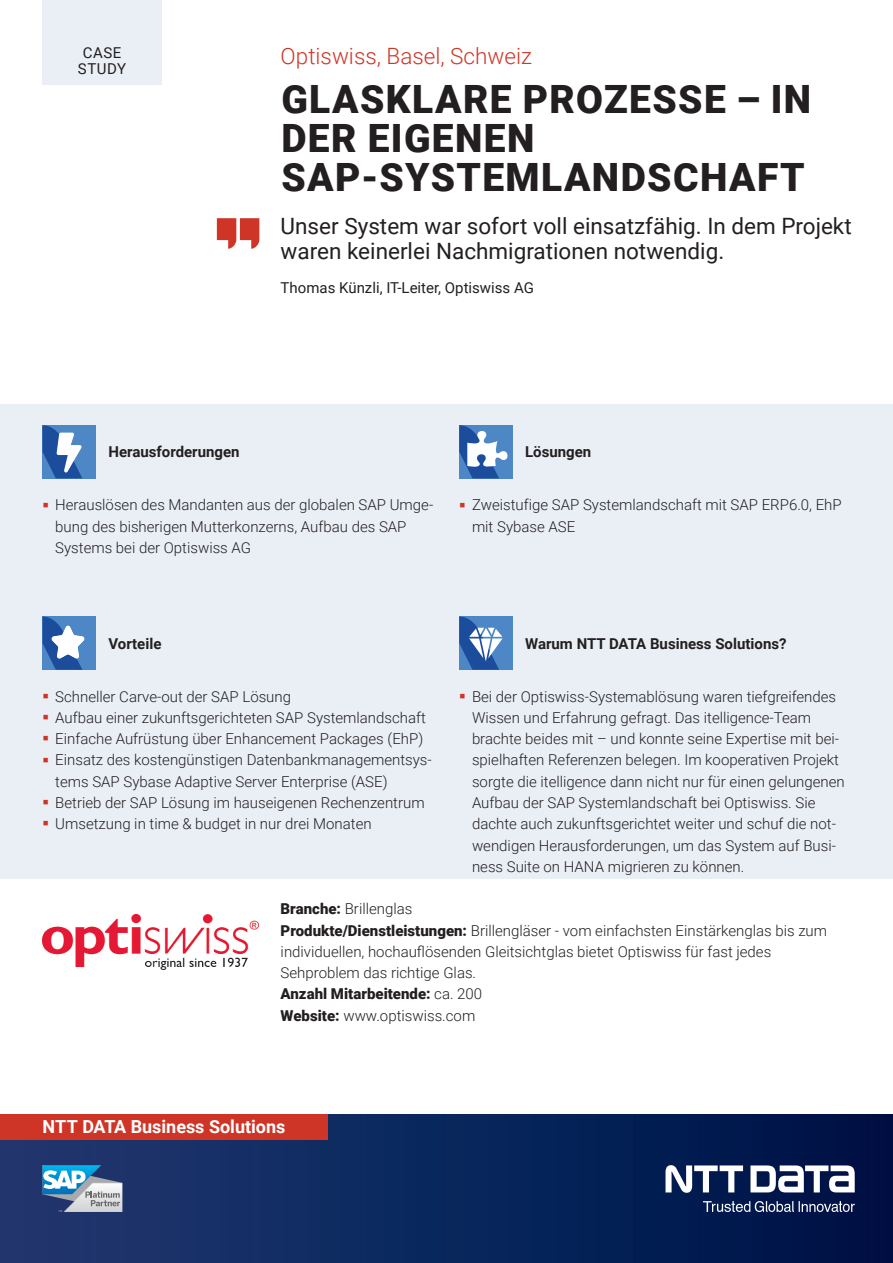
<style>
.page{position:relative;width:893px;height:1263px;background:#fff}
.page>*{position:absolute;margin:0;border:0;box-sizing:border-box;transform-origin:0 0}
.NTT_Headline_26pt{font:900 39px/39px "Roboto";letter-spacing:.035em;color:#231f20}
.t1{font:900 34.95px "Roboto";color:#cf3527;scale:.43 1}
.NTT_Statement_intro{font:22.5px/25.5px "Roboto";color:#231f20}
.NTT_Subhead_red_15pt{font:300 22.5px "Roboto";color:#cf3527}
.t2{font:700 18px "Roboto";color:#fff}
._07_Copy_grid_10pt{font:300 15px/21.3px "Roboto";color:#231f20}
._05_Headline_H2_grid{font:700 15px "Roboto";color:#231f20}
.NTT_Statement_intro-2{font:15px "Roboto";color:#231f20}
._07_Copy_grid_10pt-2{font:900 15px "Roboto";color:#231f20}
.NTT_Statement_intro-3{font:15px/16.5px "Roboto";letter-spacing:.035em;color:#231f20;text-align:center}
.s1{font-weight:900}
.s2{font-weight:300}
</style>
<div class="page">
<div style="left:0;top:1114px;width:893px;height:149px;background:linear-gradient(to right,#1f3970,#001246)"></div>
<svg style="left:43px;top:1165px;width:79px;height:47px"></svg>
<div style="left:0;top:1114px;width:327px;height:26px;background:#cf3527"></div>
<svg style="left:750px;top:1165px;width:105px;height:27px"></svg>
<svg style="left:665px;top:1165px;width:78px;height:28px"></svg>
<svg style="left:703px;top:1201px;width:152px;height:11px;background:#4d5b80"></svg>
<div style="left:43px;top:0;width:119px;height:85px;background:#eaeff6"></div>
<div style="left:0;top:404px;width:893px;height:474px;background:#eaeff6"></div>
<div style="left:43px;top:425px;width:53px;height:53px;background:#4d87c6"></div>
<svg style="left:43px;top:425px;width:39px;height:53px"></svg>
<div style="left:459px;top:425px;width:53px;height:53px;background:#4d87c6"></div>
<svg style="left:459px;top:425px;width:48px;height:53px"></svg>
<div style="left:43px;top:617px;width:53px;height:53px;background:#4d87c6"></div>
<svg style="left:43px;top:617px;width:42px;height:53px"></svg>
<div style="left:459px;top:617px;width:53px;height:53px;background:#4d87c6"></div>
<svg style="left:459px;top:617px;width:44px;height:53px"></svg>
<img style="left:43px;top:914px;width:216px;height:55px">
<svg style="left:217px;top:218px;width:42px;height:31px"></svg>
<p class="NTT_Statement_intro-3" style="left:78px;top:44px;width:50px">CASE<br>STUDY</p>
<p class="NTT_Subhead_red_15pt" style="left:281px;top:40px;width:253px">Optiswiss, Basel, Schweiz</p>
<p class="NTT_Headline_26pt" style="left:281px;top:78px;width:531px">GLASKLARE PROZESSE – IN<br>DER EIGENEN</p>
<p class="NTT_Headline_26pt" style="left:281px;top:156px;width:525px">SAP-SYSTEMLANDSCHAFT</p>
<p class="NTT_Statement_intro" style="left:281px;top:212px;width:573px">Unser System war sofort voll einsatzfähig. In dem Projekt waren keinerlei Nachmigrationen notwendig.</p>
<p class="NTT_Statement_intro-2" style="left:281px;top:277px;width:255px">Thomas Künzli, IT-Leiter, Optiswiss AG</p>
<p class="_05_Headline_H2_grid" style="left:108px;top:442px;width:77px">Challenges</p>
<p class="_05_Headline_H2_grid" style="left:525px;top:441px;width:65px">Solutions</p>
<p class="_05_Headline_H2_grid" style="left:108px;top:442px;width:133px">Herausforderungen</p>
<p class="_05_Headline_H2_grid" style="left:525px;top:441px;width:68px">Lösungen</p>
<p class="t1" style="left:43px;top:479px;width:17px">-</p>
<p class="_07_Copy_grid_10pt" style="left:55px;top:494px;width:379px">Herauslösen des Mandanten aus der globalen SAP Umge&shy;bung des bisherigen Mutterkonzerns, Aufbau des SAP<br>Systems bei der Optiswiss AG</p>
<p class="t1" style="left:459px;top:479px;width:17px">-</p>
<p class="_07_Copy_grid_10pt" style="left:472px;top:494px;width:371px">Zweistufige SAP Systemlandschaft mit SAP ERP6.0, EhP mit Sybase ASE</p>
<p class="_05_Headline_H2_grid" style="left:108px;top:633px;width:58px">Benefits</p>
<p class="_05_Headline_H2_grid" style="left:538px;top:633px;width:231px">hy NTT DAT Business Solutions?</p>
<p class="_05_Headline_H2_grid" style="left:108px;top:633px;width:55px">Vorteile</p>
<p class="_05_Headline_H2_grid" style="left:525px;top:633px;width:263px">Warum NTT DATA Business Solutions?</p>
<p class="t1" style="left:43px;top:670px;width:17px">-</p>
<p class="_07_Copy_grid_10pt" style="left:55px;top:685px;width:237px">Schneller Carve-out der SAP Lösung</p>
<p class="t1" style="left:43px;top:691px;width:17px">-</p>
<p class="_07_Copy_grid_10pt" style="left:55px;top:706px;width:372px">Aufbau einer zukunftsgerichteten SAP Systemlandschaft</p>
<p class="t1" style="left:43px;top:712px;width:17px">-</p>
<p class="_07_Copy_grid_10pt" style="left:55px;top:728px;width:369px">Einfache Aufrüstung über Enhancement Packages (EhP)</p>
<p class="t1" style="left:43px;top:734px;width:17px">-</p>
<p class="_07_Copy_grid_10pt" style="left:55px;top:749px;width:378px">Einsatz des kostengünstigen Datenbankmanagementsys&shy;tems SAP Sybase Adaptive Server Enterprise (ASE)</p>
<p class="t1" style="left:43px;top:776px;width:17px">-</p>
<p class="_07_Copy_grid_10pt" style="left:55px;top:791px;width:371px">Betrieb der SAP Lösung im hauseigenen Rechenzentrum</p>
<p class="t1" style="left:43px;top:797px;width:17px">-</p>
<p class="_07_Copy_grid_10pt" style="left:55px;top:813px;width:318px">Umsetzung in time &amp; budget in nur drei Monaten</p>
<p class="t1" style="left:459px;top:670px;width:17px">-</p>
<p class="_07_Copy_grid_10pt" style="left:472px;top:685px;width:374px">Bei der Optiswiss-Systemablösung waren tiefgreifendes Wissen und Erfahrung gefragt. Das itelligence-Team brachte beides mit – und konnte seine Expertise mit bei&shy;spielhaften Referenzen belegen. Im kooperativen Projekt sorgte die itelligence dann nicht nur für einen gelungenen Aufbau der SAP Systemlandschaft bei Optiswiss. Sie dachte auch zukunftsgerichtet weiter und schuf die not&shy;wendigen Herausforderungen, um das System auf Busi&shy;ness Suite on HANA migrieren zu können.</p>
<p class="_07_Copy_grid_10pt" style="left:281px;top:898px;width:133px"><span class="s1">Branche:</span> Brillenglas</p>
<p class="_07_Copy_grid_10pt" style="left:281px;top:919px;width:548px"><span class="s1">Produkte/Dienstleistungen:</span> Brillengläser - vom einfachsten Einstärkenglas bis zum</p>
<p class="_07_Copy_grid_10pt" style="left:281px;top:940px;width:492px">individuellen, hochauflösenden Gleitsichtglas bietet Optiswiss für fast jedes</p>
<p class="_07_Copy_grid_10pt" style="left:281px;top:961px;width:197px">Sehproblem das richtige Glas.</p>
<p class="_07_Copy_grid_10pt-2" style="left:281px;top:983px;width:203px">Anzahl Mitarbeitende: <span class="s2">ca. 200</span></p>
<p class="_07_Copy_grid_10pt" style="left:281px;top:1004px;width:196px"><span class="s1">Website:</span> www.optiswiss.com</p>
<p class="t2" style="left:43px;top:1114px;width:244px">NTT DATA Business Solutions</p>
</div>
